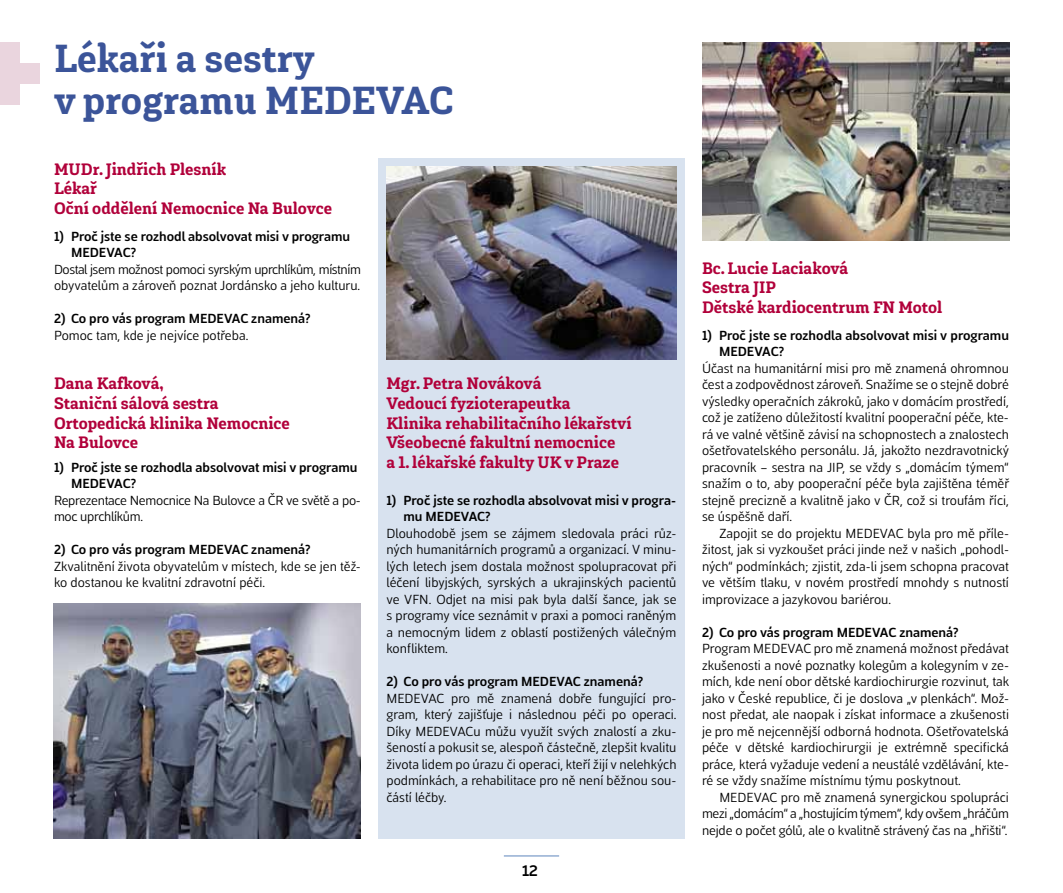
<style>
.page{position:relative;width:1063px;height:893px;background:#fff}
.page>*{position:absolute;margin:0;border:0;box-sizing:border-box;transform-origin:0 0}
.t1{font:900 39px/42px "Gaspo Slab";color:#3b5499}
.t2{font:900 16.5px/19.8px "Gaspo Slab";color:#b1003a}
.t3{font:700 15px "Asterisk Sans Pro";color:#000}
.t4{font:13.5px/16.5px "Mestre";color:#000;text-align:justify}
.t5{font:700 13.5px/16.5px "Mestre";color:#000}
.t6{font:13.5px/16.5px "Mestre";letter-spacing:-.03em;color:#000}
.t7{font:13.5px/16.5px "Mestre";letter-spacing:-.02em;color:#000}
</style>
<div class="page">
<div style="left:19px;top:63px;width:21px;height:21px;background:#ead5de"></div>
<div style="left:0;top:84px;width:19px;height:21px;background:#ead5de"></div>
<div style="left:0;top:63px;width:19px;height:21px;background:#ead5de"></div>
<div style="left:0;top:43px;width:19px;height:20px;background:#ead5de"></div>
<hr style="left:504px;top:855px;width:55px;height:1px;background:#5e85bc">
<div style="left:378px;top:158px;width:307px;height:681px;background:#d8e2ef"></div>
<img style="left:702px;top:42px;width:307px;height:199px">
<img style="left:387px;top:166px;width:289px;height:194px">
<img style="left:54px;top:604px;width:307px;height:235px">
<h1 class="t1" style="left:54px;top:38px;width:401px">Lékaři a sestry<br>v programu MEDEVAC</h1>
<p class="t2" style="left:54px;top:159px;width:279px">MUDr. Jindřich Plesník<br>Lékař<br>Oční oddělení Nemocnice Na Bulovce</p>
<p class="t5" style="left:71px;top:227px;width:281px;text-indent:-17px">1) Proč jste se rozhodl absolvovat misi v programu<br>MEDEVAC?</p>
<p class="t6" style="left:54px;top:260px;width:308px">Dostal jsem možnost pomoci syrským uprchlíkům, místním obyvatelům a zároveň poznat Jordánsko a jeho kulturu.</p>
<p class="t5" style="left:54px;top:309px;width:258px">2) Co pro vás program MEDEVAC znamená?</p>
<p class="t4" style="left:54px;top:326px;width:196px">Pomoc tam, kde je nejvíce potřeba.</p>
<p class="t2" style="left:54px;top:374px;width:237px">Dana Kafková,<br>Staniční sálová sestra<br>Ortopedická klinika Nemocnice<br>Na Bulovce</p>
<p class="t5" style="left:71px;top:458px;width:288px;text-indent:-17px">1) Proč jste se rozhodla absolvovat misi v programu<br>MEDEVAC?</p>
<p class="t7" style="left:54px;top:491px;width:307px">Reprezentace Nemocnice Na Bulovce a ČR ve světě a po&shy;moc uprchlíkům.</p>
<p class="t5" style="left:54px;top:540px;width:258px">2) Co pro vás program MEDEVAC znamená?</p>
<p class="t4" style="left:54px;top:557px;width:308px">Zkvalitnění života obyvatelům v místech, kde se jen těž&shy;ko dostanou ke kvalitní zdravotní péči.</p>
<p class="t2" style="left:387px;top:374px;width:247px">Mgr. Petra Nováková<br>Vedoucí fyzioterapeutka<br>Klinika rehabilitačního lékařství<br>Všeobecné fakultní nemocnice<br>a 1. lékařské fakulty UK v Praze</p>
<p class="t5" style="left:404px;top:491px;width:274px;text-indent:-17px">1) Proč jste se rozhodla absolvovat misi v progra&shy;mu MEDEVAC?</p>
<p class="t4" style="left:387px;top:524px;width:291px">Dlouhodobě jsem se zájmem sledovala práci růz&shy;ných humanitárních programů a organizací. V minu&shy;lých letech jsem dostala možnost spolupracovat při léčení libyjských, syrských a ukrajinských pacientů ve VFN. Odjet na misi pak byla další šance, jak se s programy více seznámit v praxi a pomoci raněným a nemocným lidem z oblastí postižených válečným konfliktem.</p>
<p class="t5" style="left:387px;top:672px;width:258px">2) Co pro vás program MEDEVAC znamená?</p>
<p class="t4" style="left:387px;top:689px;width:292px">MEDEVAC pro mě znamená dobře fungující pro&shy;gram, který zajišťuje i následnou péči po operaci.<br>Díky MEDEVACu můžu využít svých znalostí a zku&shy;šeností a pokusit se, alespoň částečně, zlepšit kvalitu života lidem po úrazu či operaci, kteří žijí v nelehkých podmínkách, a rehabilitace pro ně není běžnou sou&shy;částí léčby.</p>
<p class="t3" style="left:522px;top:861px;width:17px">12</p>
<p class="t2" style="left:702px;top:258px;width:242px">Bc. Lucie Laciaková<br>Sestra JIP<br>Dětské kardiocentrum FN Motol</p>
<p class="t5" style="left:719px;top:326px;width:291px;text-indent:-17px">1) Proč jste se rozhodla absolvovat misi v programu<br>MEDEVAC?</p>
<p class="t4" style="left:702px;top:359px;width:309px">Účast na humanitární misi pro mě znamená ohromnou čest a zodpovědnost zároveň. Snažíme se o stejně dobré výsledky operačních zákroků, jako v domácím prostředí, což je zatíženo důležitostí kvalitní pooperační péče, kte&shy;rá ve valné většině závisí na schopnostech a znalostech ošetřovatelského personálu. Já, jakožto nezdravotnický pracovník – sestra na JIP, se vždy s „domácím týmem“ snažím o to, aby pooperační péče byla zajištěna téměř stejně precizně a kvalitně jako v ČR, což si troufám říci, se úspěšně daří.</p>
<p class="t4" style="left:702px;top:524px;width:308px;text-indent:17px">Zapojit se do projektu MEDEVAC byla pro mě příle&shy;žitost, jak si vyzkoušet práci jinde než v našich „pohodl&shy;ných“ podmínkách; zjistit, zda-li jsem schopna pracovat ve větším tlaku, v novém prostředí mnohdy s nutností improvizace a jazykovou bariérou.</p>
<p class="t5" style="left:702px;top:623px;width:258px">2) Co pro vás program MEDEVAC znamená?</p>
<p class="t4" style="left:702px;top:639px;width:309px">Program MEDEVAC pro mě znamená možnost předávat zkušenosti a nové poznatky kolegům a kolegyním v ze&shy;mích, kde není obor dětské kardiochirurgie rozvinut, tak jako v České republice, či je doslova „v plenkách“. Mož&shy;nost předat, ale naopak i získat informace a zkušenosti je pro mě nejcennější odborná hodnota. Ošetřovatelská péče v dětské kardiochirurgii je extrémně specifická práce, která vyžaduje vedení a neustálé vzdělávání, kte&shy;ré se vždy snažíme místnímu týmu poskytnout.</p>
<p class="t4" style="left:702px;top:788px;width:308px;text-indent:17px">MEDEVAC pro mě znamená synergickou spolupráci mezi „domácím“ a „hostujícím týmem“, kdy ovšem „hráčům nejde o počet gólů, ale o kvalitně strávený čas na „hřišti“.</p>
</div>
